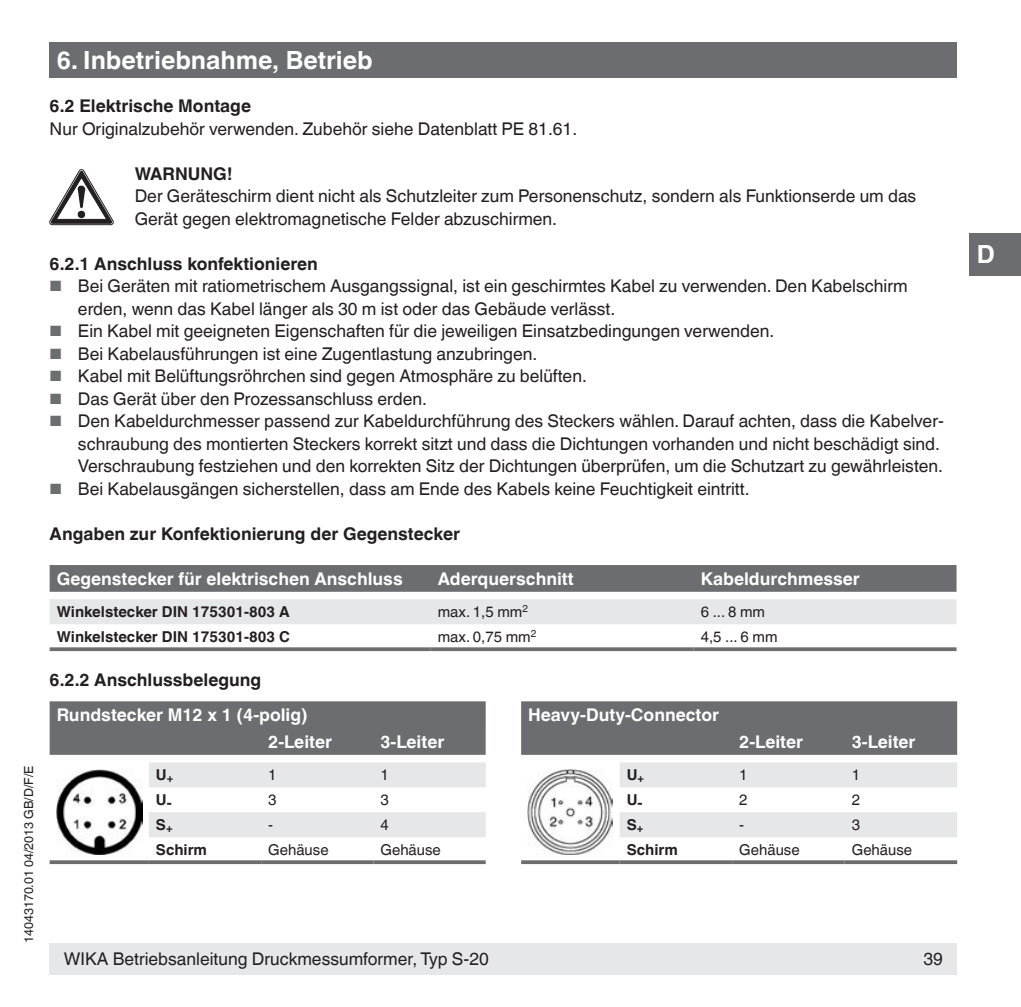
<style>
.page{position:relative;width:1021px;height:1007px;background:#fff}
.page>*{position:absolute;margin:0;border:0;box-sizing:border-box;transform-origin:0 0}
.t1{font:700 25px "Helvetica World";color:#fff}
.t2{font:17.5px/22.5px "Helvetica World";color:#231f20}
.t3{font:700 17.5px/26.8px "Helvetica World";color:#fff}
.t4{font:700 17.5px "Helvetica World";color:#231f20}
.t5{font:700 15px "Helvetica World";color:#231f20}
.t6{font:15px "Helvetica World";color:#231f20}
.t7{font:12.5px "Helvetica World";color:#231f20}
.s1{font-size:14.75px;color:#6c6d70}
</style>
<div class="page">
<div style="left:50px;top:943px;width:907px;height:31px;background:#e6e7e9"></div>
<div style="left:969px;top:233px;width:51px;height:42px;background:#6c6d70"></div>
<div style="left:50px;top:43px;width:907px;height:35px;background:#6c6d70"></div>
<div style="left:50px;top:565px;width:906px;height:26px;background:#6c6d70"></div>
<div style="left:50px;top:599px;width:906px;height:25px;background:#e6e7e9"></div>
<svg style="left:50px;top:647px;width:381px;height:4px;background:#78797c"></svg>
<svg style="left:431px;top:647px;width:262px;height:4px"></svg>
<svg style="left:693px;top:647px;width:263px;height:4px"></svg>
<div style="left:521px;top:701px;width:436px;height:53px;background:#6c6d70"></div>
<svg style="left:620px;top:762px;width:337px;height:75px"></svg>
<hr style="left:521px;top:860px;width:98px;height:3px;background:#6c6d70">
<hr style="left:619px;top:860px;width:113px;height:3px;background:#6c6d70">
<hr style="left:732px;top:860px;width:112px;height:3px;background:#6c6d70">
<hr style="left:844px;top:860px;width:113px;height:3px;background:#6c6d70">
<img style="left:528px;top:769px;width:85px;height:85px">
<div style="left:50px;top:701px;width:435px;height:53px;background:#6c6d70"></div>
<svg style="left:149px;top:762px;width:336px;height:75px"></svg>
<hr style="left:50px;top:860px;width:99px;height:3px;background:#6c6d70">
<hr style="left:149px;top:860px;width:112px;height:3px;background:#6c6d70">
<hr style="left:261px;top:860px;width:112px;height:3px;background:#6c6d70">
<hr style="left:373px;top:860px;width:112px;height:3px;background:#6c6d70">
<img style="left:57px;top:769px;width:86px;height:85px">
<svg style="left:50px;top:169px;width:63px;height:56px"></svg>
<p class="t7" style="left:22px;top:943px;width:179px;rotate:-90deg">14043170.01 04/2013 GB/D/F/E</p>
<h1 class="t1" style="left:57px;top:46px;width:317px">6. Inbetriebnahme, Betrieb</h1>
<p class="t4" style="left:50px;top:96px;width:203px">6.2 Elektrische Montage</p>
<p class="t2" style="left:50px;top:117px;width:529px">Nur Originalzubehör verwenden. Zubehör siehe Datenblatt PE 81.61.</p>
<p class="t4" style="left:135px;top:163px;width:100px">WARNUNG!</p>
<p class="t2" style="left:135px;top:185px;width:783px">Der Geräteschirm dient nicht als Schutzleiter zum Personenschutz, sondern als Funktionserde um das<br>Gerät gegen elektromagnetische Felder abzuschirmen.</p>
<p class="t4" style="left:50px;top:253px;width:270px">6.2.1 Anschluss konfektionieren</p>
<p class="t2" style="left:78px;top:275px;width:831px;text-indent:-28px"><span class="s1">■</span> Bei Geräten mit ratiometrischem Ausgangssignal, ist ein geschirmtes Kabel zu verwenden. Den Kabelschirm erden, wenn das Kabel länger als 30 m ist oder das Gebäude verlässt.</p>
<p class="t2" style="left:50px;top:320px;width:726px"><span class="s1">■</span> Ein Kabel mit geeigneten Eigenschaften für die jeweiligen Einsatzbedingungen verwenden.</p>
<p class="t2" style="left:50px;top:342px;width:489px"><span class="s1">■</span> Bei Kabelausführungen ist eine Zugentlastung anzubringen.</p>
<p class="t2" style="left:50px;top:365px;width:538px"><span class="s1">■</span> Kabel mit Belüftungsröhrchen sind gegen Atmosphäre zu belüften.</p>
<p class="t2" style="left:50px;top:387px;width:379px"><span class="s1">■</span> Das Gerät über den Prozessanschluss erden.</p>
<p class="t2" style="left:78px;top:410px;width:867px;text-indent:-28px"><span class="s1">■</span> Den Kabeldurchmesser passend zur Kabeldurchführung des Steckers wählen. Darauf achten, dass die Kabelver&shy;schraubung des montierten Steckers korrekt sitzt und dass die Dichtungen vorhanden und nicht beschädigt sind.<br>Verschraubung festziehen und den korrekten Sitz der Dichtungen überprüfen, um die Schutzart zu gewährleisten.</p>
<p class="t2" style="left:50px;top:477px;width:701px"><span class="s1">■</span> Bei Kabelausgängen sicherstellen, dass am Ende des Kabels keine Feuchtigkeit eintritt.</p>
<p class="t4" style="left:50px;top:523px;width:412px">Angaben zur Konfektionierung der Gegenstecker</p>
<p class="t3" style="left:57px;top:565px;width:347px">Gegenstecker für elektrischen Anschluss</p>
<p class="t3" style="left:438px;top:565px;width:137px">Aderquerschnitt</p>
<p class="t3" style="left:700px;top:565px;width:161px">Kabeldurchmesser</p>
<p class="t5" style="left:57px;top:603px;width:234px">Winkelstecker DIN 175301-803 A</p>
<p class="t6" style="left:438px;top:603px;width:92px">max. 1,5 mm<sup>2</sup></p>
<p class="t6" style="left:700px;top:603px;width:66px">6 ... 8 mm</p>
<p class="t5" style="left:57px;top:628px;width:235px">Winkelstecker DIN 175301-803 C</p>
<p class="t6" style="left:438px;top:628px;width:100px">max. 0,75 mm<sup>2</sup></p>
<p class="t6" style="left:700px;top:628px;width:78px">4,5 ... 6 mm</p>
<p class="t4" style="left:50px;top:669px;width:213px">6.2.2 Anschlussbelegung</p>
<p class="t3" style="left:528px;top:701px;width:192px">Heavy-Duty-Connector</p>
<p class="t3" style="left:739px;top:728px;width:65px">2-Leiter</p>
<p class="t3" style="left:851px;top:728px;width:65px">3-Leiter</p>
<p class="t5" style="left:626px;top:766px;width:19px">U<sub>+</sub></p>
<p class="t6" style="left:739px;top:766px;width:10px">1</p>
<p class="t6" style="left:851px;top:766px;width:10px">1</p>
<p class="t5" style="left:626px;top:792px;width:17px">U-</p>
<p class="t6" style="left:739px;top:791px;width:10px">2</p>
<p class="t6" style="left:851px;top:791px;width:10px">2</p>
<p class="t5" style="left:626px;top:816px;width:18px">S<sub>+</sub></p>
<p class="t6" style="left:739px;top:816px;width:6px">-</p>
<p class="t6" style="left:851px;top:816px;width:10px">3</p>
<p class="t5" style="left:626px;top:841px;width:53px">Schirm</p>
<p class="t6" style="left:739px;top:841px;width:62px">Gehäuse</p>
<p class="t6" style="left:851px;top:841px;width:62px">Gehäuse</p>
<p class="t3" style="left:268px;top:701px;width:65px;text-indent:-211px">Rundstecker M12 x 1 (4-polig)<br>2-Leiter</p>
<p class="t3" style="left:380px;top:728px;width:65px">3-Leiter</p>
<p class="t5" style="left:156px;top:766px;width:19px">U<sub>+</sub></p>
<p class="t6" style="left:268px;top:766px;width:10px">1</p>
<p class="t6" style="left:380px;top:766px;width:10px">1</p>
<p class="t5" style="left:156px;top:792px;width:17px">U-</p>
<p class="t6" style="left:268px;top:791px;width:10px">3</p>
<p class="t6" style="left:380px;top:791px;width:10px">3</p>
<p class="t5" style="left:156px;top:816px;width:18px">S<sub>+</sub></p>
<p class="t6" style="left:268px;top:816px;width:6px">-</p>
<p class="t6" style="left:380px;top:816px;width:10px">4</p>
<p class="t5" style="left:156px;top:841px;width:53px">Schirm</p>
<p class="t6" style="left:268px;top:841px;width:62px">Gehäuse</p>
<p class="t6" style="left:380px;top:841px;width:62px">Gehäuse</p>
<p class="t2" style="left:64px;top:947px;width:426px">WIKA Betriebsanleitung Druckmessumformer, Typ S-20</p>
<p class="t2" style="left:923px;top:947px;width:21px">39</p>
<h1 class="t1" style="left:976px;top:240px;width:20px">D</h1>
</div>
